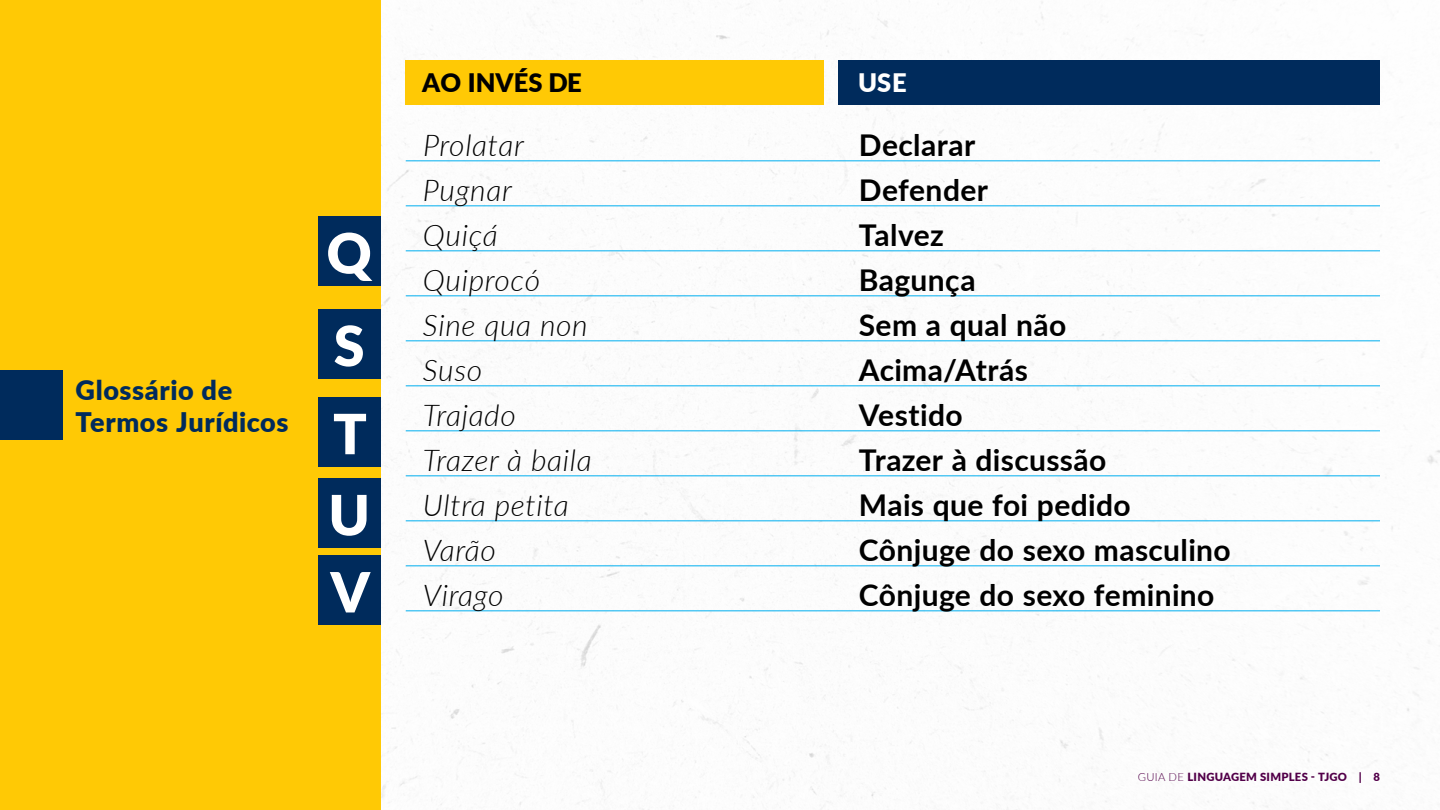
<style>
.page{position:relative;width:1440px;height:810px;background:#fff}
.page>*{position:absolute;margin:0;border:0;box-sizing:border-box;transform-origin:0 0}
.t1{font:900 55.5px/79.1px "Lato";color:#fff}
.t2{font:700 30px "Lato";letter-spacing:.015em;color:#000}
.t3{font:italic 300 30px "Lato";letter-spacing:.02em;color:#000}
.t4{font:900 27px/31.5px "Lato";letter-spacing:.02em;color:#002b5c}
.t5{font:900 25.5px "Lato";color:#000}
.t6{font:900 25.5px "Lato";color:#fff}
.t7{font:900 11.25px "Lato";letter-spacing:.02em;color:#520049}
.s1{font-weight:300}
</style>
<div class="page">
<img style="left:380px;top:0;width:1060px;height:810px">
<div style="left:0;top:0;width:380px;height:810px;background:#ffc905"></div>
<div style="left:0;top:370px;width:62px;height:70px;background:#002b5c"></div>
<div style="left:406px;top:60px;width:418px;height:44px;background:#ffc905"></div>
<div style="left:838px;top:60px;width:542px;height:44px;background:#002b5c"></div>
<hr style="left:406px;top:161px;width:974px;height:1px;background:#00aeef">
<hr style="left:406px;top:206px;width:974px;height:1px;background:#00aeef">
<hr style="left:406px;top:251px;width:974px;height:1px;background:#00aeef">
<hr style="left:406px;top:296px;width:974px;height:1px;background:#00aeef">
<hr style="left:406px;top:341px;width:974px;height:1px;background:#00aeef">
<hr style="left:406px;top:386px;width:974px;height:1px;background:#00aeef">
<hr style="left:406px;top:431px;width:974px;height:1px;background:#00aeef">
<hr style="left:406px;top:476px;width:974px;height:1px;background:#00aeef">
<hr style="left:406px;top:521px;width:974px;height:1px;background:#00aeef">
<hr style="left:406px;top:566px;width:974px;height:1px;background:#00aeef">
<hr style="left:406px;top:611px;width:974px;height:1px;background:#00aeef">
<div style="left:318px;top:216px;width:62px;height:70px;background:#002b5c"></div>
<div style="left:318px;top:309px;width:62px;height:69px;background:#002b5c"></div>
<div style="left:318px;top:397px;width:62px;height:69px;background:#002b5c"></div>
<div style="left:318px;top:478px;width:62px;height:70px;background:#002b5c"></div>
<div style="left:318px;top:555px;width:62px;height:70px;background:#002b5c"></div>
<p class="t4" style="left:75px;top:373px;width:215px">Glossário de<br>Termos Jurídicos</p>
<h1 class="t1" style="left:327px;top:204px;width:47px;line-height:92.8px">Q<br>S</h1>
<h1 class="t1" style="left:328px;top:392px;width:43px;text-align:justify">T U V</h1>
<p class="t5" style="left:422px;top:64px;width:161px">AO INVÉS DE</p>
<p class="t6" style="left:858px;top:64px;width:50px">USE</p>
<p class="t3" style="left:423px;top:124px;width:102px">Prolatar</p>
<p class="t2" style="left:859px;top:123px;width:118px">Declarar</p>
<p class="t3" style="left:423px;top:169px;width:90px">Pugnar</p>
<p class="t2" style="left:859px;top:168px;width:131px">Defender</p>
<p class="t3" style="left:423px;top:214px;width:76px">Quiçá</p>
<p class="t2" style="left:859px;top:213px;width:87px">Talvez</p>
<p class="t3" style="left:423px;top:259px;width:119px">Quiprocó</p>
<p class="t2" style="left:859px;top:258px;width:118px">Bagunça</p>
<p class="t3" style="left:423px;top:304px;width:166px">Sine qua non</p>
<p class="t2" style="left:859px;top:303px;width:209px">Sem a qual não</p>
<p class="t3" style="left:423px;top:349px;width:61px">Suso</p>
<p class="t2" style="left:859px;top:348px;width:171px">Acima/Atrás</p>
<p class="t3" style="left:423px;top:394px;width:94px">Trajado</p>
<p class="t2" style="left:859px;top:393px;width:105px">Vestido</p>
<p class="t3" style="left:423px;top:439px;width:170px">Trazer à baila</p>
<p class="t2" style="left:859px;top:438px;width:249px">Trazer à discussão</p>
<p class="t3" style="left:423px;top:484px;width:147px">Ultra petita</p>
<p class="t2" style="left:859px;top:483px;width:274px">Mais que foi pedido</p>
<p class="t3" style="left:423px;top:529px;width:74px">Varão</p>
<p class="t2" style="left:859px;top:528px;width:374px">Cônjuge do sexo masculino</p>
<p class="t3" style="left:423px;top:574px;width:82px">Virago</p>
<p class="t2" style="left:859px;top:573px;width:357px">Cônjuge do sexo feminino</p>
<p class="t7" style="left:1138px;top:768px;width:243px"><span class="s1">GUIA DE</span> LINGUAGEM SIMPLES - TJGO | 8</p>
</div>
